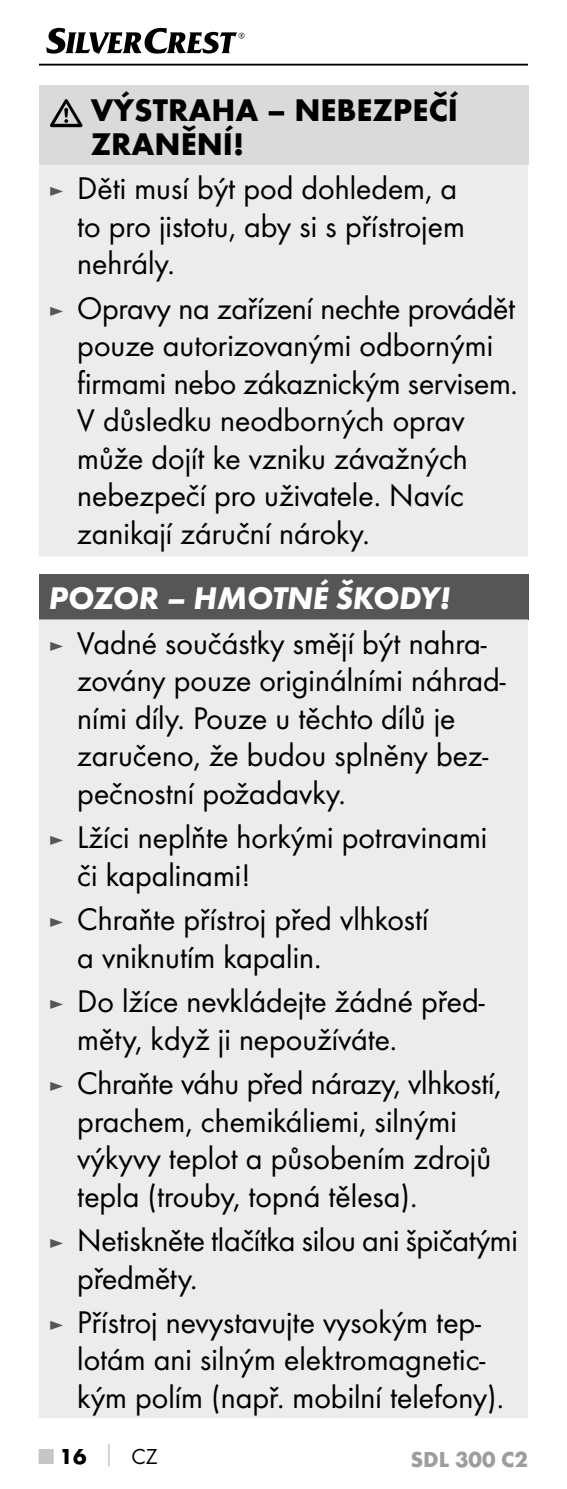
<style>
.page{position:relative;width:567px;height:1489px;background:#fff}
.page>*{position:absolute;margin:0;border:0;box-sizing:border-box;transform-origin:0 0}
.t1{font:32.5px/37.5px "Futura Boo";color:#000}
.t2{font:700 32.5px/34px "Futura";color:#000}
.t3{font:italic 700 32.5px "Futura";letter-spacing:-.01em;color:#fff}
.t4{font:700 22.5px "Futura";color:#9c9d9d}
.t5{font:700 22.5px "Futura";color:#c5c6c6}
.s1{font-size:22.5px;color:#565656}
.s2{color:#000}
.s3{font-family:"Futura Boo";font-weight:400;color:#000}
</style>
<div class="page">
<hr style="left:39px;top:64px;width:489px;height:2px;background:#000">
<svg style="left:46px;top:28px;width:198px;height:26px"></svg>
<div style="left:39px;top:85px;width:489px;height:80px;background:#dadada"></div>
<div style="left:39px;top:165px;width:489px;height:391px;background:#ececed"></div>
<svg style="left:50px;top:99px;width:32px;height:28px"></svg>
<div style="left:39px;top:573px;width:489px;height:46px;background:#565656"></div>
<div style="left:39px;top:619px;width:489px;height:798px;background:#ececed"></div>
<p class="t2" style="left:91px;top:92px;width:369px">VÝSTRAHA – NEBEZPEČÍ<br>ZRANĚNÍ!</p>
<p class="t1" style="left:77px;top:169px;width:389px;text-indent:-28px"><span class="s1">►</span> Děti musí být pod dohledem, a to pro jistotu, aby si s přístrojem nehrály.</p>
<p class="t1" style="left:77px;top:289px;width:439px;text-indent:-28px"><span class="s1">►</span> Opravy na zařízení nechte provádět pouze autorizovanými odbornými firmami nebo zákaznickým servisem.<br>V důsledku neodborných oprav může dojít ke vzniku závažných nebezpečí pro uživatele. Navíc zanikají záruční nároky.</p>
<p class="t3" style="left:49px;top:578px;width:403px">POZOR – HMOTNÉ ŠKODY!</p>
<p class="t1" style="left:77px;top:624px;width:430px;text-indent:-28px"><span class="s1">►</span> Vadné součástky smějí být nahra&shy;zovány pouze originálními náhrad&shy;ními díly. Pouze u těchto dílů je zaručeno, že budou splněny bez&shy;pečnostní požadavky.</p>
<p class="t1" style="left:77px;top:818px;width:412px;text-indent:-28px"><span class="s1">►</span> Lžíci neplňte horkými potravinami či kapalinami!</p>
<p class="t1" style="left:77px;top:900px;width:353px;text-indent:-28px"><span class="s1">►</span> Chraňte přístroj před vlhkostí a vniknutím kapalin.</p>
<p class="t1" style="left:77px;top:982px;width:409px;text-indent:-28px"><span class="s1">►</span> Do lžíce nevkládejte žádné před&shy;měty, když ji nepoužíváte.</p>
<p class="t1" style="left:77px;top:1064px;width:426px;text-indent:-28px"><span class="s1">►</span> Chraňte váhu před nárazy, vlhkostí, prachem, chemikáliemi, silnými výkyvy teplot a působením zdrojů tepla (trouby, topná tělesa).</p>
<p class="t1" style="left:77px;top:1221px;width:442px;text-indent:-28px"><span class="s1">►</span> Netiskněte tlačítka silou ani špičatými předměty.</p>
<p class="t1" style="left:77px;top:1302px;width:424px;text-indent:-28px"><span class="s1">►</span> Přístroj nevystavujte vysokým tep&shy;lotám ani silným elektromagnetic&shy;kým polím (např. mobilní telefony).</p>
<p class="t5" style="left:39px;top:1440px;width:120px">■ <span class="s2">16</span> │ <span class="s3">CZ</span></p>
<p class="t4" style="left:410px;top:1445px;width:119px">SDL 300 C2</p>
</div>
